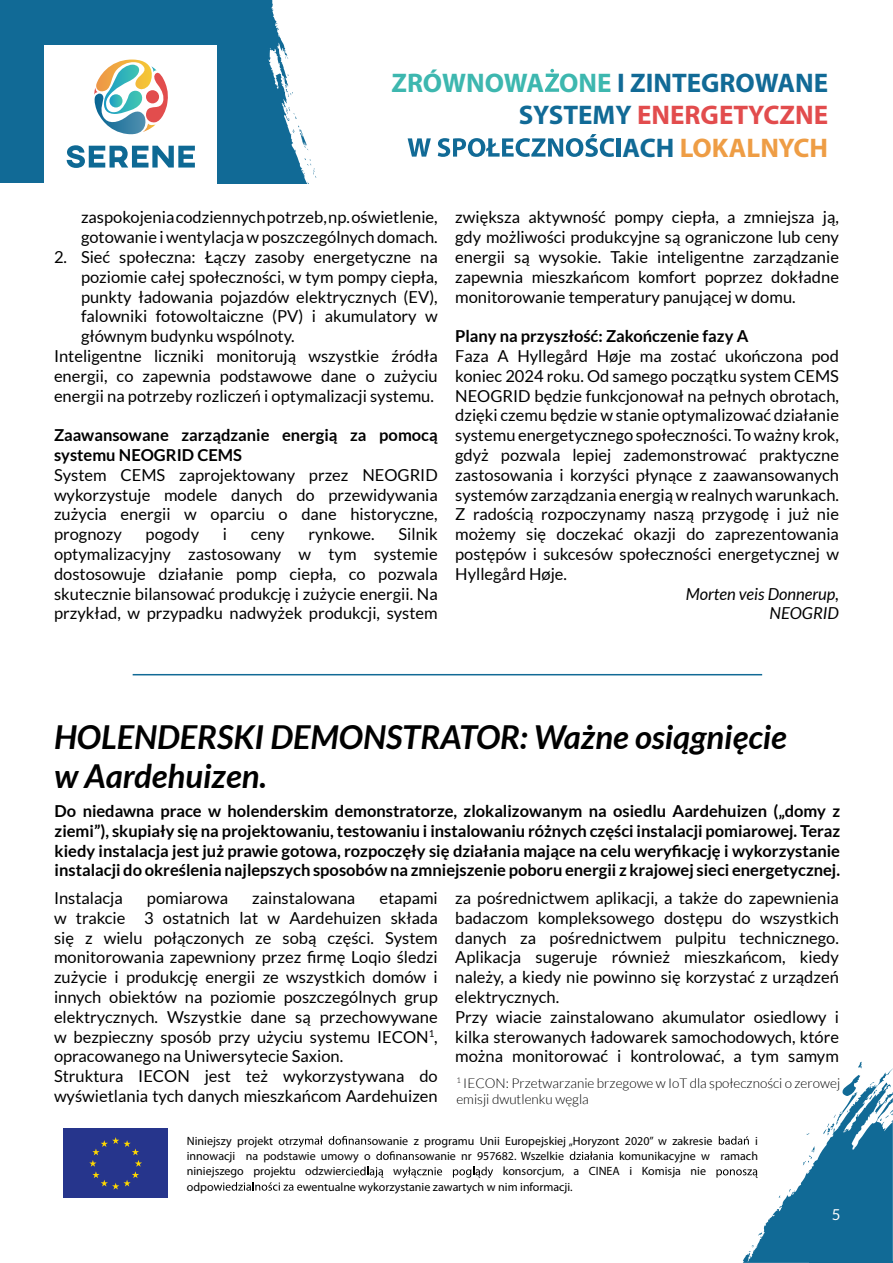
<style>
.page{position:relative;width:893px;height:1263px;background:#fff}
.page>*{position:absolute;margin:0;border:0;box-sizing:border-box;transform-origin:0 0}
.t1{font:italic 700 33px/39.6px "Lato";color:#000}
.t2{font:700 27px/32.4px "Myriad Pro";color:#116a96;text-align:right}
.t3{font:16.5px/19.8px "Lato";color:#000;text-align:justify}
.t4{font:700 16.5px/19.8px "Lato";color:#000}
.t5{font:italic 16.5px/19.8px "Lato";color:#000;text-align:right}
.t6{font:15px "Lato";color:#fff}
.t7{font:300 13.5px/16.2px "Lato";color:#000}
.t8{font:12px "Myriad Pro";color:#000}
.s1{color:#3db7af}
.s2{color:#e24c4d}
.s3{color:#ee9d45}
</style>
<div class="page">
<div style="left:63px;top:1128px;width:105px;height:70px;background:#26358c"></div>
<svg style="left:89px;top:1137px;width:53px;height:52px"></svg>
<svg style="left:299px;top:1136px;width:24px;height:11px"></svg>
<svg style="left:329px;top:1136px;width:42px;height:9px"></svg>
<svg style="left:376px;top:1151px;width:43px;height:9px"></svg>
<svg style="left:570px;top:1151px;width:43px;height:9px"></svg>
<svg style="left:346px;top:1167px;width:37px;height:11px"></svg>
<svg style="left:402px;top:1167px;width:40px;height:11px"></svg>
<svg style="left:453px;top:1167px;width:40px;height:11px"></svg>
<svg style="left:214px;top:1182px;width:88px;height:9px"></svg>
<svg style="left:716px;top:1061px;width:177px;height:202px"></svg>
<hr style="left:809px;top:1261px;width:84px;height:2px;background:#116a96">
<svg style="left:195px;top:0;width:122px;height:184px;fill:#116a96"></svg>
<div style="left:0;top:0;width:192px;height:183px;background:#116a96"></div>
<div style="left:45px;top:45px;width:172px;height:139px;background:#fff"></div>
<svg style="left:67px;top:0;width:128px;height:168px"></svg>
<svg style="left:545px;top:69px;width:14px;height:23px"></svg>
<svg style="left:408px;top:138px;width:23px;height:19px"></svg>
<svg style="left:438px;top:134px;width:176px;height:23px"></svg>
<hr style="left:617px;top:138px;width:4px;height:19px;background:#116a96">
<hr style="left:133px;top:674px;width:629px;height:1px;background:#116a96">
<h2 class="t2" style="left:391px;top:67px;width:438px"><span class="s1">ZRÓWNOWA ONE</span> I ZINTEGROWANE<br>SYSTEMY <span class="s2">ENERGETYCZNE<br></span>ACH <span class="s3">LOKALNYCH</span></h2>
<p class="t3" style="left:81px;top:207px;width:358px">zaspokojenia codziennych potrzeb, np. oświetlenie, gotowanie i wentylacja w poszczególnych domach.</p>
<p class="t3" style="left:54px;top:247px;width:385px">2. Sieć społeczna: Łączy zasoby energetyczne na</p>
<p class="t3" style="left:81px;top:267px;width:358px">poziomie całej społeczności, w tym pompy ciepła,</p>
<p class="t3" style="left:81px;top:287px;width:358px">punkty ładowania pojazdów elektrycznych (EV),</p>
<p class="t3" style="left:81px;top:306px;width:358px">falowniki fotowoltaiczne (PV) i akumulatory w</p>
<p class="t3" style="left:81px;top:326px;width:215px">głównym budynku wspólnoty.</p>
<p class="t3" style="left:54px;top:346px;width:385px">Inteligentne liczniki monitorują wszystkie źródła</p>
<p class="t3" style="left:54px;top:366px;width:385px">energii, co zapewnia podstawowe dane o zużyciu</p>
<p class="t3" style="left:54px;top:386px;width:381px">energii na potrzeby rozliczeń i optymalizacji systemu.</p>
<p class="t4" style="left:54px;top:425px;width:385px">Zaawansowane zarządzanie energią za pomocą systemu NEOGRID CEMS</p>
<p class="t3" style="left:54px;top:465px;width:385px">System CEMS zaprojektowany przez NEOGRID wykorzystuje modele danych do przewidywania zużycia energii w oparciu o dane historyczne, prognozy</p>
<p class="t3" style="left:54px;top:524px;width:385px;text-indent:345px">Silnik optymalizacyjny zastosowany w tym systemie dostosowuje działanie pomp ciepła, co pozwala skutecznie bilansować produkcję i zużycie energii. Na przykład, w przypadku nadwyżek produkcji, system</p>
<p class="t3" style="left:146px;top:524px;width:55px">pogody</p>
<p class="t3" style="left:223px;top:524px;width:6px">i</p>
<p class="t3" style="left:251px;top:524px;width:35px">ceny</p>
<p class="t3" style="left:308px;top:524px;width:68px">rynkowe.</p>
<p class="t3" style="left:455px;top:207px;width:385px">zwiększa aktywność pompy ciepła, a zmniejsza ją, gdy możliwości produkcyjne są ograniczone lub ceny energii są wysokie. Takie inteligentne zarządzanie zapewnia mieszkańcom komfort poprzez dokładne monitorowanie temperatury panującej w domu.</p>
<p class="t4" style="left:455px;top:326px;width:295px">Plany na przyszłość: Zakończenie fazy A</p>
<p class="t3" style="left:455px;top:346px;width:385px">Faza A Hyllegård Høje ma zostać ukończona pod koniec 2024 roku. Od samego początku system CEMS NEOGRID będzie funkcjonował na pełnych obrotach, dzięki czemu będzie w stanie optymalizować działanie systemu energetycznego społeczności. To ważny krok, gdyż pozwala lepiej zademonstrować praktyczne zastosowania i korzyści płynące z zaawansowanych systemów zarządzania energią w realnych warunkach.<br>Z radością rozpoczynamy naszą przygodę i już nie możemy się doczekać okazji do zaprezentowania postępów i sukcesów społeczności energetycznej w Hyllegård Høje.</p>
<p class="t5" style="left:686px;top:584px;width:155px">Morten veis Donnerup,<br>NEOGRID</p>
<h1 class="t1" style="left:54px;top:718px;width:734px">HOLENDERSKI DEMONSTRATOR: Ważne osiągnięcie w Aardehuizen.</h1>
<p class="t4" style="left:55px;top:801px;width:787px;text-align:justify">Do niedawna prace w holenderskim demonstratorze, zlokalizowanym na osiedlu Aardehuizen („domy z ziemi”), skupiały się na projektowaniu, testowaniu i instalowaniu różnych części instalacji pomiarowej. Teraz kiedy instalacja jest już prawie gotowa, rozpoczęły się działania mające na celu weryfikację i wykorzystanie instalacji do określenia najlepszych sposobów na zmniejszenie poboru energii z krajowej sieci energetycznej.</p>
<p class="t3" style="left:54px;top:888px;width:70px">Instalacja</p>
<p class="t3" style="left:147px;top:888px;width:83px">pomiarowa</p>
<p class="t3" style="left:252px;top:888px;width:105px">zainstalowana</p>
<p class="t3" style="left:54px;top:888px;width:385px;text-align:left;text-indent:325px">etapami w trakcie 3 ostatnich lat w Aardehuizen składa się z wielu połączonych ze sobą części. System monitorowania zapewniony przez firmę Loqio śledzi zużycie i produkcję energii ze wszystkich domów i innych obiektów na poziomie poszczególnych grup elektrycznych. Wszystkie dane są przechowywane w bezpieczny sposób przy użyciu systemu IECON<sup>1</sup>, opracowanego na Uniwersytecie Saxion.<br>Struktura IECON jest też wykorzystywana do wyświetlania tych danych mieszkańcom Aardehuizen</p>
<p class="t3" style="left:455px;top:888px;width:385px;text-align:left">za pośrednictwem aplikacji, a także do zapewnienia badaczom kompleksowego dostępu do wszystkich danych za pośrednictwem pulpitu technicznego.<br>Aplikacja sugeruje również mieszkańcom, kiedy należy, a kiedy nie powinno się korzystać z urządzeń elektrycznych.<br>Przy wiacie zainstalowano akumulator osiedlowy i kilka sterowanych ładowarek samochodowych, które można monitorować i kontrolować, a tym samym</p>
<p class="t7" style="left:456px;top:1075px;width:385px"><sup>1</sup> IECON: Przetwarzanie brzegowe w IoT dla społeczności o zerowej emisji dwutlenku węgla</p>
<p class="t8" style="left:187px;top:1134px;width:113px">Niniejszy projekt otrz</p>
<p class="t8" style="left:372px;top:1134px;width:342px">owanie z programu Unii Europejskiej „Horyzont 2020” w zakresie</p>
<p class="t8" style="left:755px;top:1134px;width:4px">i</p>
<p class="t8" style="left:187px;top:1149px;width:185px">innowacji na podstawie umowy o</p>
<p class="t8" style="left:419px;top:1149px;width:146px">owanie nr 957682. Wszelkie</p>
<p class="t8" style="left:619px;top:1149px;width:140px">komunikacyjne w ramach</p>
<p class="t8" style="left:187px;top:1165px;width:160px">niniejszego projektu odzwier</p>
<p class="t8" style="left:393px;top:1165px;width:10px">w</p>
<p class="t8" style="left:503px;top:1165px;width:205px">konsorcjum, a CINEA i Komisja nie</p>
<p class="t8" style="left:187px;top:1180px;width:28px">odpo</p>
<p class="t8" style="left:303px;top:1180px;width:272px">wentualne wykorzystanie zawartych w nim informacji.</p>
<p class="t6" style="left:832px;top:1206px;width:10px">5</p>
</div>
